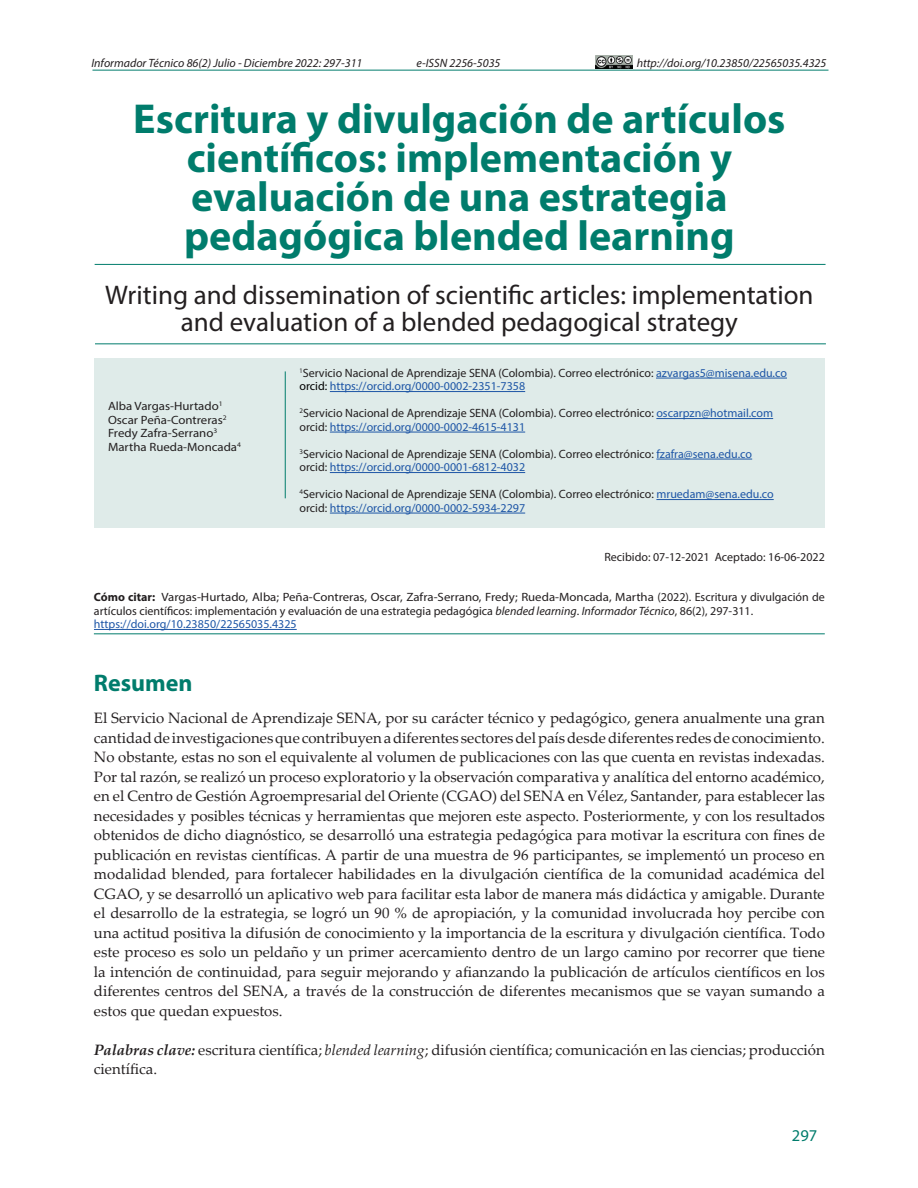
<style>
.page{position:relative;width:918px;height:1188px;background:#fff}
.page>*{position:absolute;margin:0;border:0;box-sizing:border-box;transform-origin:0 0}
.t1{font:700 42px/39px "Myriad Pro";color:#007c6c;text-align:center}
.t2{font:27px/27px "Myriad Pro";color:#231f20;text-align:center}
.t3{font:700 24px "Myriad Pro";color:#007c6c}
.t4{font:16.5px "Myriad Pro";color:#007c6c}
.t5{font:15px/19.5px "Palatino Linotype";color:#231f20;text-align:justify}
.t6{font:12px/13.5px "Myriad Pro";color:#231f20}
.t7{font:12px/13.5px "Myriad Pro";color:#231f20;scale:1.07 1}
.t8{font:italic 12px "Myriad Pro";color:#231f20}
.s1{color:#1e56a6}
.s2{color:#000}
.s3{font-weight:700}
.s4{font-style:italic}
.s5{font-weight:700;font-style:italic}
</style>
<div class="page">
<img style="left:596px;top:55px;width:36px;height:13px">
<hr style="left:92px;top:70px;width:736px;height:1px;background:#007c6c">
<hr style="left:94px;top:629px;width:203px;height:1px;background:#1e56a6">
<hr style="left:95px;top:343px;width:731px;height:1px;background:#007c6c">
<hr style="left:94px;top:633px;width:731px;height:1px;background:#007c6c">
<div style="left:95px;top:359px;width:730px;height:169px;background:#dfebe9"></div>
<hr style="left:656px;top:378px;width:131px;height:1px;background:#1e56a6">
<hr style="left:330px;top:391px;width:195px;height:1px;background:#1e56a6">
<hr style="left:656px;top:418px;width:117px;height:1px;background:#1e56a6">
<hr style="left:330px;top:432px;width:195px;height:1px;background:#1e56a6">
<hr style="left:656px;top:459px;width:96px;height:1px;background:#1e56a6">
<hr style="left:330px;top:472px;width:195px;height:1px;background:#1e56a6">
<hr style="left:656px;top:499px;width:118px;height:1px;background:#1e56a6">
<hr style="left:330px;top:513px;width:195px;height:1px;background:#1e56a6">
<hr style="left:95px;top:264px;width:731px;height:1px;background:#007c6c">
<hr style="left:285px;top:371px;width:1px;height:127px;background:#007c6c">
<p class="t8" style="left:91px;top:55px;width:273px">Informador Técnico 86(2) Julio - Diciembre 2022: 297-311</p>
<p class="t8" style="left:417px;top:55px;width:85px">e-ISSN 2256-5035</p>
<p class="t8" style="left:637px;top:55px;width:191px">http://doi.org/10.23850/22565035.4325</p>
<h1 class="t1" style="left:133px;top:98px;width:654px">Escritura y divulgación de artículos científicos: implementación y evaluación de una estrategia pedagógica blended learning</h1>
<h2 class="t2" style="left:105px;top:281px;width:710px">Writing and dissemination of scientific articles: implementation and evaluation of a blended pedagogical strategy</h2>
<p class="t7" style="left:108px;top:399px;width:126px">Alba Vargas-Hurtado<sup>1<br></sup>Oscar Peña-Contreras<sup>2<br></sup>Fredy Zafra-Serrano<sup>3<br></sup>Martha Rueda-Moncada<sup>4</sup></p>
<p class="t6" style="left:299px;top:366px;width:489px"><sup>1</sup>Servicio Nacional de Aprendizaje SENA (Colombia). Correo electrónico: <span class="s1">azvargas5@misena.edu.co </span><span class="s2">orcid:</span> <span class="s1">https://orcid.org/0000-0002-2351-7358</span></p>
<p class="t6" style="left:299px;top:406px;width:475px"><sup>2</sup>Servicio Nacional de Aprendizaje SENA (Colombia). Correo electrónico: <span class="s1">oscarpzn@hotmail.com </span>orcid: <span class="s1">https://orcid.org/0000-0002-4615-4131</span></p>
<p class="t6" style="left:299px;top:447px;width:454px"><sup>3</sup>Servicio Nacional de Aprendizaje SENA (Colombia). Correo electrónico: <span class="s1">fzafra@sena.edu.co </span>orcid: <span class="s1">https://orcid.org/0000-0001-6812-4032</span></p>
<p class="t6" style="left:299px;top:487px;width:476px"><sup>4</sup>Servicio Nacional de Aprendizaje SENA (Colombia). Correo electrónico: <span class="s1">mruedam@sena.edu.co </span>orcid: <span class="s1">https://orcid.org/0000-0002-5934-2297</span></p>
<p class="t6" style="left:604px;top:550px;width:222px">Recibido: 07-12-2021 Aceptado: 16-06-2022</p>
<p class="t7" style="left:94px;top:590px;width:685px"><span class="s3">Cómo citar:</span> Vargas-Hurtado, Alba; Peña-Contreras, Oscar, Zafra-Serrano, Fredy; Rueda-Moncada, Martha (2022). Escritura y divulgación de artículos científicos: implementación y evaluación de una estrategia pedagógica <span class="s4">blended learning</span>. <span class="s4">Informador Técnico</span>, 86(2), 297-311. <span class="s1">https://doi.org/10.23850/22565035.4325</span></p>
<h3 class="t3" style="left:94px;top:667px;width:100px">Resumen</h3>
<p class="t5" style="left:94px;top:708px;width:732px">El Servicio Nacional de Aprendizaje SENA, por su carácter técnico y pedagógico, genera anualmente una gran cantidad de investigaciones que contribuyen a diferentes sectores del país desde diferentes redes de conocimiento.<br>No obstante, estas no son el equivalente al volumen de publicaciones con las que cuenta en revistas indexadas.<br>Por tal razón, se realizó un proceso exploratorio y la observación comparativa y analítica del entorno académico, en el Centro de Gestión Agroempresarial del Oriente (CGAO) del SENA en Vélez, Santander, para establecer las necesidades y posibles técnicas y herramientas que mejoren este aspecto. Posteriormente, y con los resultados obtenidos de dicho diagnóstico, se desarrolló una estrategia pedagógica para motivar la escritura con fines de publicación en revistas científicas. A partir de una muestra de 96 participantes, se implementó un proceso en modalidad blended, para fortalecer habilidades en la divulgación científica de la comunidad académica del CGAO, y se desarrolló un aplicativo web para facilitar esta labor de manera más didáctica y amigable. Durante el desarrollo de la estrategia, se logró un 90 % de apropiación, y la comunidad involucrada hoy percibe con una actitud positiva la difusión de conocimiento y la importancia de la escritura y divulgación científica. Todo este proceso es solo un peldaño y un primer acercamiento dentro de un largo camino por recorrer que tiene la intención de continuidad, para seguir mejorando y afianzando la publicación de artículos científicos en los diferentes centros del SENA, a través de la construcción de diferentes mecanismos que se vayan sumando a estos que quedan expuestos.</p>
<p class="t5" style="left:94px;top:1039px;width:732px"><span class="s5">Palabras clave:</span> escritura científica; <span class="s4">blended learning</span>; difusión científica; comunicación en las ciencias; producción científica.</p>
<p class="t4" style="left:792px;top:1125px;width:27px">297</p>
</div>
